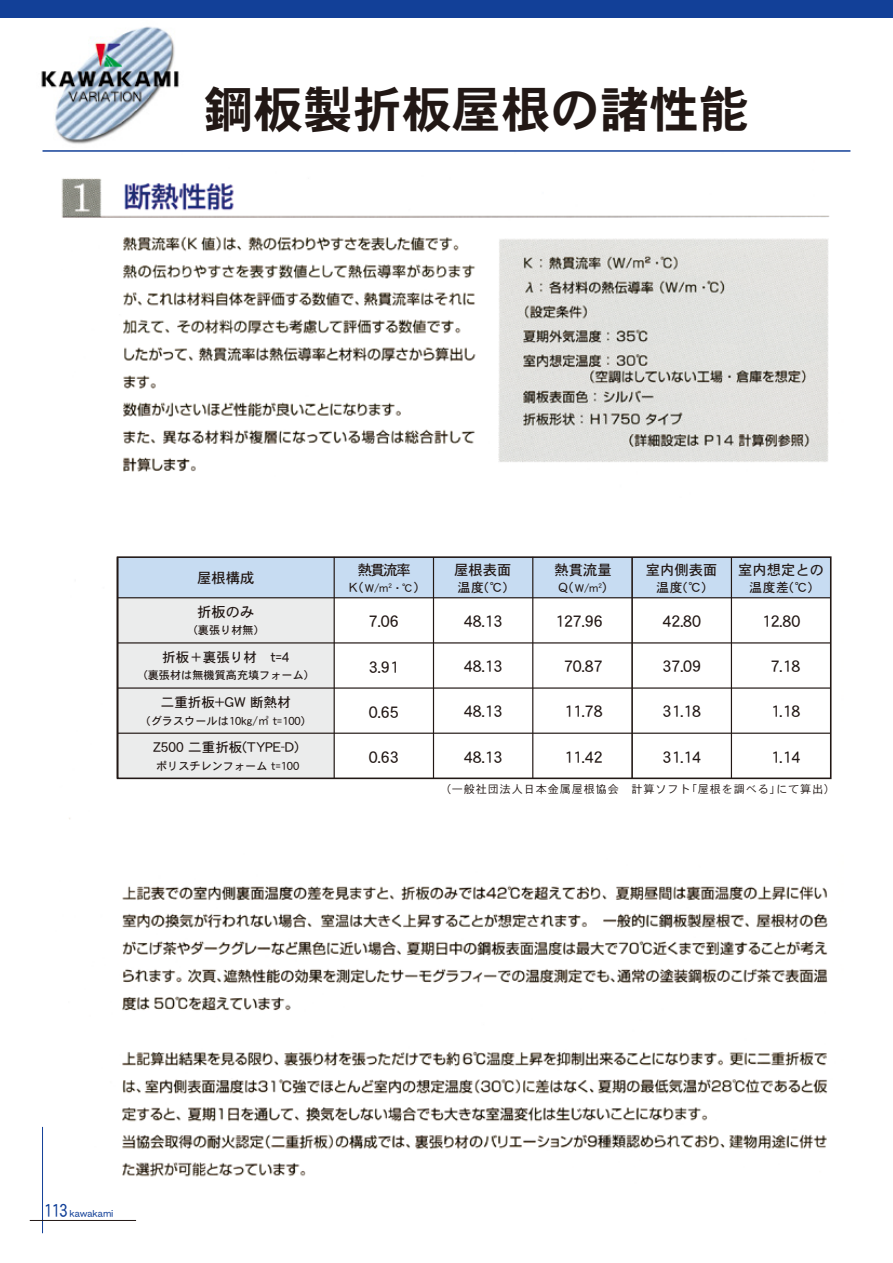
<style>
.page{position:relative;width:893px;height:1263px;background:#fff}
.page>*{position:absolute;margin:0;border:0;box-sizing:border-box;transform-origin:0 0}
.t1{font:49.5px "DFPHS Gothic CID W7";color:#221815}
.t2{font:15.9px "DFPHS Gothic CID W5";color:#221815}
.t3{font:14.4px "DFPHS Gothic CID W5";color:#221815}
.t4{font:13.5px "DFPHS Gothic CID W5";color:#221815}
.t5{font:12.75px "DFPHS Gothic CID W5";letter-spacing:.05em;color:#221815}
.t6{font:11.1px "DFPHS Gothic CID W5";color:#221815}
.t7{font:11.1px "DFPHS Gothic CID W3";letter-spacing:.075em;color:#221815}
.t8{font:10.8px "DFPHS Gothic CID W5";color:#221815}
.t9{font:9.75px "DFPHS Gothic CID W5";color:#124098}
.t10{font:6.3px "DFPHS Gothic CID W5";color:#221815}
.s1{font-size:12.75px}
.s2{font-size:18px}
</style>
<div class="page">
<img style="left:61px;top:178px;width:769px;height:999px">
<div style="left:113px;top:552px;width:722px;height:248px;background:#fff"></div>
<div style="left:118px;top:557px;width:713px;height:41px;background:#c7dcf2"></div>
<div style="left:118px;top:598px;width:217px;height:180px;background:#ebecec"></div>
<div style="left:117px;top:556px;width:714px;height:223px;border:2px solid #221815"></div>
<hr style="left:117px;top:557px;width:1px;height:221px;background:#221815">
<hr style="left:334px;top:557px;width:1px;height:221px;background:#221815">
<hr style="left:433px;top:557px;width:1px;height:221px;background:#221815">
<hr style="left:631px;top:557px;width:2px;height:221px;background:#221815">
<hr style="left:731px;top:557px;width:1px;height:221px;background:#221815">
<hr style="left:532px;top:557px;width:1px;height:221px;background:#221815">
<hr style="left:118px;top:597px;width:713px;height:1px;background:#221815">
<hr style="left:118px;top:642px;width:713px;height:1px;background:#221815">
<hr style="left:118px;top:687px;width:713px;height:2px;background:#221815">
<hr style="left:118px;top:733px;width:713px;height:1px;background:#221815">
<hr style="left:42px;top:1127px;width:1px;height:106px;background:#124098">
<hr style="left:30px;top:1220px;width:106px;height:1px;background:#221815">
<hr style="left:43px;top:150px;width:807px;height:2px;background:#124098">
<div style="left:0;top:0;width:893px;height:17px;background:#124098"></div>
<img style="left:41px;top:26px;width:138px;height:118px">
<h1 class="t1" style="left:204px;top:83px;width:546px">鋼板製折板屋根の諸性能</h1>
<p class="t3" style="left:197px;top:570px;width:59px">屋根構成</p>
<p class="t3" style="left:197px;top:604px;width:59px">折板のみ</p>
<p class="t6" style="left:187px;top:624px;width:80px">（裏張り材無）</p>
<p class="t4" style="left:162px;top:650px;width:129px">折板＋裏張り材　t=4</p>
<p class="t6" style="left:137px;top:669px;width:180px">（裏張材は無機質高充填フォーム）</p>
<p class="t4" style="left:161px;top:695px;width:132px">二重折板+GW 断熱材</p>
<p class="t6" style="left:140px;top:714px;width:174px">（グラスウールは10㎏/㎥ t=100）</p>
<p class="t4" style="left:153px;top:740px;width:147px">Z500 二重折板(TYPE-D)</p>
<p class="t6" style="left:156px;top:760px;width:145px">ポリスチレンフォーム t=100</p>
<p class="t3" style="left:358px;top:562px;width:55px">熱貫流率</p>
<p class="t8" style="left:350px;top:582px;width:70px"><span class="s1">K(</span>W/m<sup>2</sup>・℃<span class="s1">)</span></p>
<p class="t3" style="left:454px;top:562px;width:59px">屋根表面</p>
<p class="t3" style="left:554px;top:562px;width:59px">熱貫流量</p>
<p class="t3" style="left:646px;top:562px;width:73px">室内側表面</p>
<p class="t3" style="left:738px;top:562px;width:87px">室内想定との</p>
<p class="t5" style="left:458px;top:580px;width:51px">温度(℃)</p>
<p class="t8" style="left:558px;top:582px;width:41px"><span class="s1">Q(</span>W/m</p>
<p class="t5" style="left:656px;top:580px;width:51px">温度(℃)</p>
<p class="t5" style="left:749px;top:580px;width:64px">温度差(℃)</p>
<p class="t10" style="left:599px;top:582px;width:9px">2<span class="s1">)</span></p>
<p class="t2" style="left:369px;top:613px;width:31px">7.06</p>
<p class="t2" style="left:369px;top:658px;width:31px">3.91</p>
<p class="t2" style="left:369px;top:703px;width:31px">0.65</p>
<p class="t2" style="left:369px;top:748px;width:31px">0.63</p>
<p class="t2" style="left:464px;top:613px;width:40px">48.13</p>
<p class="t2" style="left:464px;top:658px;width:40px">48.13</p>
<p class="t2" style="left:464px;top:703px;width:40px">48.13</p>
<p class="t2" style="left:464px;top:748px;width:40px">48.13</p>
<p class="t2" style="left:555px;top:613px;width:49px">127.96</p>
<p class="t2" style="left:564px;top:658px;width:40px">70.87</p>
<p class="t2" style="left:564px;top:703px;width:40px">11.78</p>
<p class="t2" style="left:564px;top:748px;width:40px">11.42</p>
<p class="t2" style="left:662px;top:613px;width:40px">42.80</p>
<p class="t2" style="left:662px;top:658px;width:40px">37.09</p>
<p class="t2" style="left:662px;top:703px;width:40px">31.18</p>
<p class="t2" style="left:662px;top:748px;width:40px">31.14</p>
<p class="t2" style="left:762px;top:613px;width:40px">12.80</p>
<p class="t2" style="left:771px;top:658px;width:31px">7.18</p>
<p class="t2" style="left:771px;top:703px;width:31px">1.18</p>
<p class="t2" style="left:771px;top:748px;width:31px">1.14</p>
<p class="t7" style="left:447px;top:783px;width:382px">(一般社団法人日本金属屋根協会　計算ソフト「屋根を調べる」にて算出)</p>
<p class="t9" style="left:44px;top:1208px;width:71px"><span class="s2">113</span> kawakami</p>
</div>
